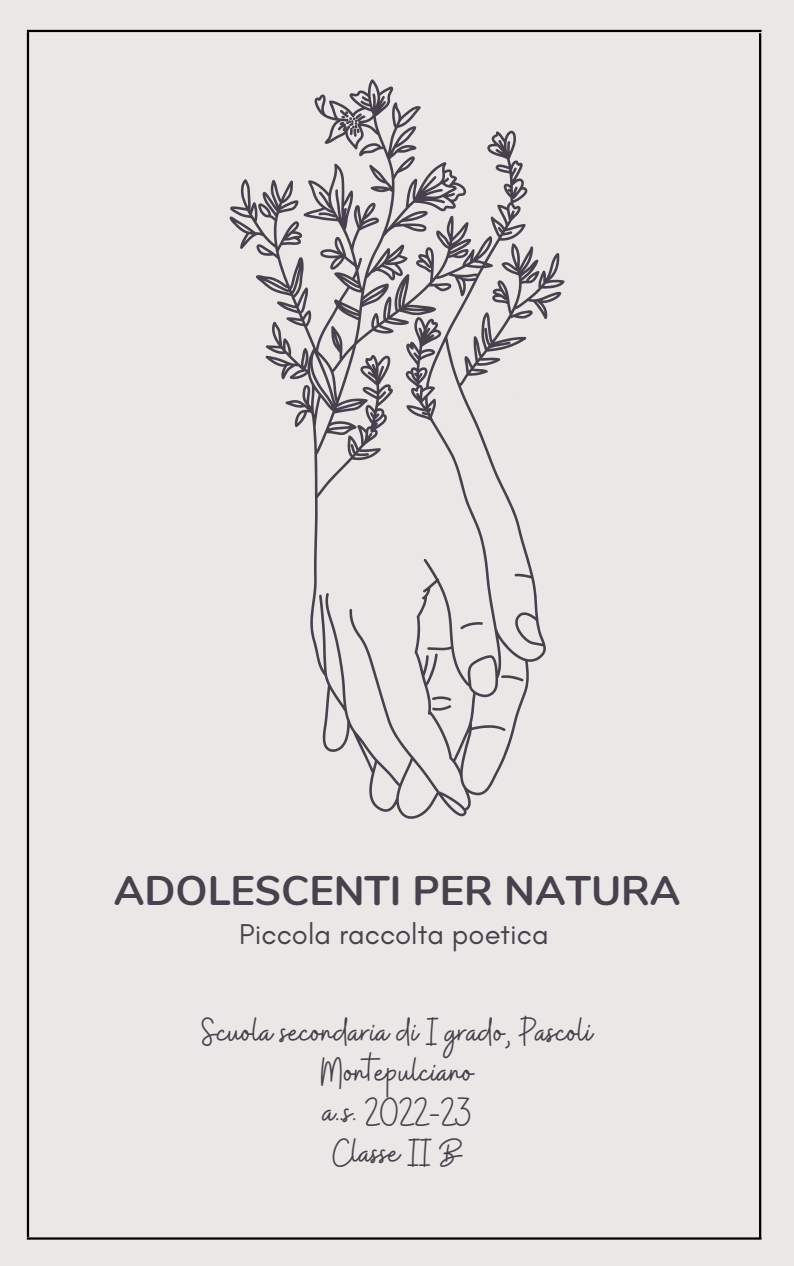
<style>
.page{position:relative;width:794px;height:1266px;background:#fff}
.page>*{position:absolute;margin:0;border:0;box-sizing:border-box;transform-origin:0 0}
.t1{font:700 41.25px "Nunito";color:#48414d}
.t2{font:40.05px/40px "Buffalo";color:#48414d;text-align:center}
.t3{font:29.25px "Glacial Indifference";color:#48414d}
</style>
<div class="page">
<div style="left:0;top:0;width:793px;height:1266px;background:#eae8e6"></div>
<svg style="left:229px;top:79px;width:335px;height:740px"></svg>
<svg style="left:297px;top:290px;width:7px;height:7px"></svg>
<svg style="left:404px;top:117px;width:4px;height:4px"></svg>
<svg style="left:336px;top:110px;width:26px;height:27px"></svg>
<hr style="left:27px;top:30px;width:734px;height:2px;background:#000">
<hr style="left:27px;top:1237px;width:734px;height:2px;background:#000">
<hr style="left:27px;top:32px;width:2px;height:1205px;background:#000">
<hr style="left:758px;top:33px;width:2px;height:1205px;background:#000">
<p class="t1" style="left:114px;top:863px;width:568px">ADOLESCENTI PER NATURA</p>
<p class="t3" style="left:239px;top:916px;width:311px">Piccola raccolta poetica</p>
<p class="t2" style="left:202px;top:1014px;width:392px">Scuola secondaria di I grado, Pascoli<br>Montepulciano<br>a..s. 2022-23<br>Classe II B</p>
</div>
